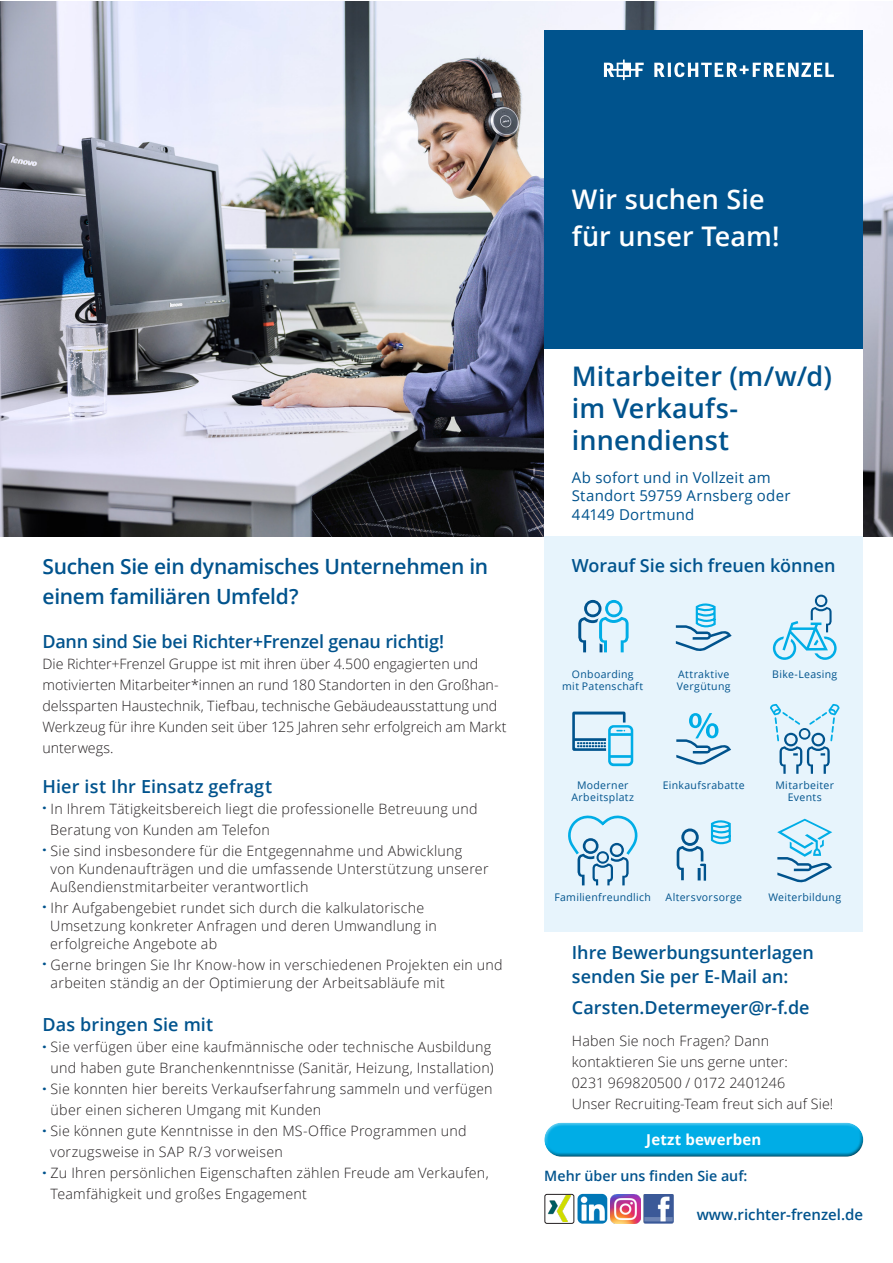
<style>
.page{position:relative;width:893px;height:1263px;background:#fff}
.page>*{position:absolute;margin:0;border:0;box-sizing:border-box;transform-origin:0 0}
.t1{font:600 27px/32.4px "Open Sans";letter-spacing:.005em;color:#00538d}
.t2{font:600 27px "Open Sans";letter-spacing:.005em;color:#fff}
.t3{font:600 21px/30px "Open Sans";letter-spacing:-.015em;color:#00538d}
.t4{font:600 18px/24px "Open Sans";letter-spacing:-.005em;color:#00538d}
.t5{font:15px/18px "Open Sans";letter-spacing:.015em;color:#00538d}
.t6{font:600 15px "Open Sans";color:#00538d}
.t7{font:700 15px "Open Sans";letter-spacing:.01em;color:#fff}
.t8{font:300 14.25px/21px "Open Sans";letter-spacing:.015em;color:#231f20}
.t9{font:300 14.25px/21px "Open Sans";letter-spacing:-.005em;color:#231f20}
.t10{font:600 14.25px "Open Sans";color:#00538d}
.t11{font:10.5px/12px "Open Sans";letter-spacing:.03em;color:#00538d;text-align:center}
</style>
<div class="page">
<img style="left:0;top:1px;width:893px;height:536px">
<div style="left:544px;top:536px;width:319px;height:395px;background:#e7f4fc"></div>
<div style="left:544px;top:349px;width:319px;height:187px;background:#fff"></div>
<div style="left:544px;top:30px;width:319px;height:319px;background:#00538d"></div>
<div style="left:541px;top:1118px;width:323px;height:31px;background:#fff;opacity:.75"></div>
<div style="left:543px;top:1129px;width:321px;height:28px;background:#231f20;opacity:.75"></div>
<svg style="left:578px;top:600px;width:51px;height:52px"></svg>
<svg style="left:572px;top:711px;width:61px;height:55px"></svg>
<svg style="left:568px;top:815px;width:69px;height:71px"></svg>
<svg style="left:676px;top:603px;width:56px;height:48px"></svg>
<svg style="left:676px;top:713px;width:55px;height:52px"></svg>
<svg style="left:676px;top:820px;width:55px;height:61px"></svg>
<svg style="left:773px;top:595px;width:64px;height:65px"></svg>
<svg style="left:770px;top:704px;width:70px;height:70px"></svg>
<svg style="left:777px;top:819px;width:55px;height:64px"></svg>
<svg style="left:654px;top:62px;width:180px;height:15px"></svg>
<svg style="left:604px;top:60px;width:40px;height:20px"></svg>
<img style="left:547px;top:1196px;width:24px;height:26px">
<div style="left:544px;top:1194px;width:30px;height:30px;border:1px solid #231f20;border-radius:2px"></div>
<img style="left:577px;top:1194px;width:30px;height:30px">
<img style="left:611px;top:1194px;width:29px;height:30px">
<img style="left:644px;top:1194px;width:29px;height:30px">
<p class="t2" style="left:572px;top:180px;width:194px">Wir suchen Sie</p>
<p class="t2" style="left:572px;top:218px;width:209px">für unser Team!</p>
<p class="t3" style="left:43px;top:551px;width:447px">Suchen Sie ein dynamisches Unternehmen in einem familiären Umfeld?</p>
<p class="t4" style="left:43px;top:629px;width:403px">Dann sind Sie bei Richter+Frenzel genau richtig!</p>
<p class="t9" style="left:43px;top:652px;width:466px">Die Richter+Frenzel Gruppe ist mit ihren über 4.500 engagierten und motivierten Mitarbeiter*innen an rund 180 Standorten in den Großhan&shy;delssparten Haustechnik, Tiefbau, technische Gebäudeausstattung und Werkzeug für ihre Kunden seit über 125 Jahren sehr erfolgreich am Markt unterwegs.</p>
<p class="t4" style="left:43px;top:774px;width:231px">Hier ist Ihr Einsatz gefragt</p>
<p class="t8" style="left:43px;top:798px;width:437px"><sup>.</sup> In Ihrem Tätigkeitsbereich liegt die professionelle Betreuung und</p>
<p class="t8" style="left:50px;top:819px;width:221px">Beratung von Kunden am Telefon</p>
<p class="t8" style="left:51px;top:841px;width:439px;line-height:18px;text-indent:-8px"><sup>.</sup> Sie sind insbesondere für die Entgegennahme und Abwicklung von Kundenaufträgen und die umfassende Unterstützung unserer<br>Außendienstmitarbeiter verantwortlich</p>
<p class="t8" style="left:43px;top:897px;width:383px"><sup>.</sup> Ihr Aufgabengebiet rundet sich durch die kalkulatorische</p>
<p class="t8" style="left:50px;top:915px;width:388px">Umsetzung konkreter Anfragen und deren Umwandlung in</p>
<p class="t8" style="left:50px;top:933px;width:168px">erfolgreiche Angebote ab</p>
<p class="t8" style="left:51px;top:955px;width:454px;line-height:18px;text-indent:-8px"><sup>.</sup> Gerne bringen Sie Ihr Know-how in verschiedenen Projekten ein und arbeiten ständig an der Optimierung der Arbeitsabläufe mit</p>
<p class="t4" style="left:43px;top:1012px;width:172px">Das bringen Sie mit</p>
<p class="t8" style="left:43px;top:1036px;width:453px;text-align:center"><sup>.</sup> Sie verfügen über eine kaufmännische oder technische Ausbildung und haben gute Branchenkenntnisse (Sanitär, Heizung, Installation)</p>
<p class="t8" style="left:51px;top:1078px;width:443px;text-indent:-8px"><sup>.</sup> Sie konnten hier bereits Verkaufserfahrung sammeln und verfügen über einen sicheren Umgang mit Kunden</p>
<p class="t8" style="left:43px;top:1120px;width:425px"><sup>.</sup> Sie können gute Kenntnisse in den MS-Office Programmen und</p>
<p class="t8" style="left:50px;top:1141px;width:234px">vorzugsweise in SAP R/3 vorweisen</p>
<p class="t8" style="left:51px;top:1162px;width:440px;text-indent:-8px"><sup>.</sup> Zu Ihren persönlichen Eigenschaften zählen Freude am Verkaufen,<br>Teamfähigkeit und großes Engagement</p>
<p class="t1" style="left:572px;top:359px;width:262px">Mitarbeiter (m/w/d) im Verkaufs-</p>
<p class="t1" style="left:572px;top:424px;width:159px">innendienst</p>
<p class="t5" style="left:572px;top:469px;width:200px">Ab sofort und in Vollzeit am</p>
<p class="t5" style="left:572px;top:487px;width:220px">Standort 59759 Arnsberg oder<br>44149 Dortmund</p>
<p class="t4" style="left:572px;top:553px;width:265px">Worauf Sie sich freuen können</p>
<p class="t11" style="left:572px;top:668px;width:63px">Onboarding</p>
<p class="t11" style="left:772px;top:668px;width:66px">Bike-Leasing</p>
<p class="t11" style="left:562px;top:680px;width:83px">mit Patenschaft</p>
<p class="t11" style="left:678px;top:668px;width:53px">Attraktive</p>
<p class="t11" style="left:677px;top:680px;width:55px">Vergütung</p>
<p class="t11" style="left:571px;top:779px;width:64px">Moderner<br>Arbeitsplatz</p>
<p class="t11" style="left:663px;top:779px;width:84px">Einkaufsrabatte</p>
<p class="t11" style="left:775px;top:779px;width:60px">Mitarbeiter<br>Events</p>
<p class="t11" style="left:555px;top:891px;width:98px">Familienfreundlich</p>
<p class="t11" style="left:665px;top:891px;width:78px">Altersvorsorge</p>
<p class="t11" style="left:768px;top:891px;width:74px">Weiterbildung</p>
<p class="t4" style="left:572px;top:940px;width:243px">Ihre Bewerbungsunterlagen senden Sie per E-Mail an:</p>
<p class="t4" style="left:572px;top:995px;width:239px">Carsten.Determeyer@r-f.de</p>
<p class="t8" style="left:572px;top:1030px;width:217px">Haben Sie noch Fragen? Dann kontaktieren Sie uns gerne unter:<br>0231 969820500 / 0172 2401246</p>
<p class="t8" style="left:572px;top:1093px;width:263px">Unser Recruiting-Team freut sich auf Sie!</p>
<p class="t7" style="left:646px;top:1129px;width:116px">Jetzt bewerben</p>
<p class="t10" style="left:544px;top:1166px;width:205px">Mehr über uns finden Sie auf:</p>
<p class="t6" style="left:697px;top:1205px;width:168px">www.richter-frenzel.de</p>
</div>
